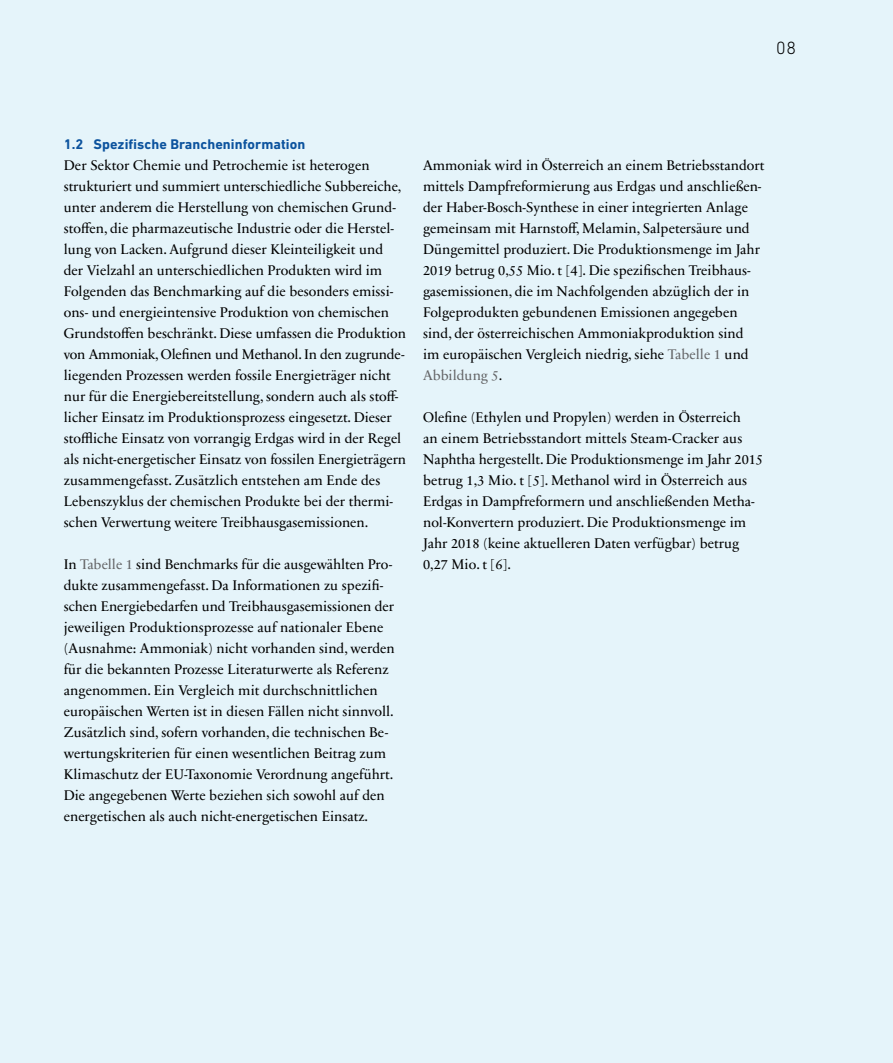
<style>
.page{position:relative;width:893px;height:1063px;background:#e5f4fa}
.page>*{position:absolute;margin:0;border:0;box-sizing:border-box;transform-origin:0 0}
.t1{font:300 18px "DIN Next LT Pro";color:#000}
.Lauftext{font:14.25px/21px "Sabon Next LT Pro";color:#000}
.h2_Blau_Bold{font:700 14.25px "DIN Next LT Pro";letter-spacing:.005em;color:#0c539e}
.s1{color:#646567}
</style>
<div class="page">
<p class="t1" style="left:776px;top:37px;width:22px">08</p>
<h2 class="h2_Blau_Bold" style="left:64px;top:135px;width:243px">1.2 Spezifische Brancheninformation</h2>
<p class="Lauftext" style="left:64px;top:154px;width:344px">Der Sektor Chemie und Petrochemie ist heterogen strukturiert und summiert unterschiedliche Subbereiche, unter anderem die Herstellung von chemischen Grund&shy;stoffen, die pharmazeutische Industrie oder die Herstel&shy;lung von Lacken. Aufgrund dieser Kleinteiligkeit und der Vielzahl an unterschiedlichen Produkten wird im Folgenden das Benchmarking auf die besonders emissi&shy;ons- und energieintensive Produktion von chemischen Grundstoffen beschränkt. Diese umfassen die Produktion von Ammoniak, Olefinen und Methanol. In den zugrunde&shy;liegenden Prozessen werden fossile Energieträger nicht nur für die Energiebereitstellung, sondern auch als stoff&shy;licher Einsatz im Produktionsprozess eingesetzt. Dieser stoffliche Einsatz von vorrangig Erdgas wird in der Regel als nicht-energetischer Einsatz von fossilen Energieträgern zusammengefasst. Zusätzlich entstehen am Ende des Lebenszyklus der chemischen Produkte bei der thermi&shy;schen Verwertung weitere Treibhausgasemissionen.</p>
<p class="Lauftext" style="left:64px;top:553px;width:332px">In <span class="s1">Tabelle 1</span> sind Benchmarks für die ausgewählten Pro&shy;dukte zusammengefasst. Da Informationen zu spezifi&shy;schen Energiebedarfen und Treibhausgasemissionen der jeweiligen Produktionsprozesse auf nationaler Ebene (Ausnahme: Ammoniak) nicht vorhanden sind, werden für die bekannten Prozesse Literaturwerte als Referenz angenommen. Ein Vergleich mit durchschnittlichen europäischen Werten ist in diesen Fällen nicht sinnvoll.<br>Zusätzlich sind, sofern vorhanden, die technischen Be&shy;wertungskriterien für einen wesentlichen Beitrag zum Klimaschutz der EU-Taxonomie Verordnung angeführt.<br>Die angegebenen Werte beziehen sich sowohl auf den energetischen als auch nicht-energetischen Einsatz.</p>
<p class="Lauftext" style="left:423px;top:154px;width:343px">Ammoniak wird in Österreich an einem Betriebsstandort mittels Dampfreformierung aus Erdgas und anschließen&shy;der Haber-Bosch-Synthese in einer integrierten Anlage gemeinsam mit Harnstoff, Melamin, Salpetersäure und Düngemittel produziert. Die Produktionsmenge im Jahr 2019 betrug 0,55 Mio. t [4]. Die spezifischen Treibhaus&shy;gasemissionen, die im Nachfolgenden abzüglich der in Folgeprodukten gebundenen Emissionen angegeben sind, der österreichischen Ammoniakproduktion sind<br>im europäischen Vergleich niedrig, siehe <span class="s1">Tabelle 1</span> und <span class="s1">Abbildung 5</span>.</p>
<p class="Lauftext" style="left:423px;top:406px;width:341px">Olefine (Ethylen und Propylen) werden in Österreich<br>an einem Betriebsstandort mittels Steam-Cracker aus Naphtha hergestellt. Die Produktionsmenge im Jahr 2015 betrug 1,3 Mio. t [5]. Methanol wird in Österreich aus Erdgas in Dampfreformern und anschließenden Metha&shy;nol-Konvertern produziert. Die Produktionsmenge im Jahr 2018 (keine aktuelleren Daten verfügbar) betrug 0,27 Mio. t [6].</p>
</div>
